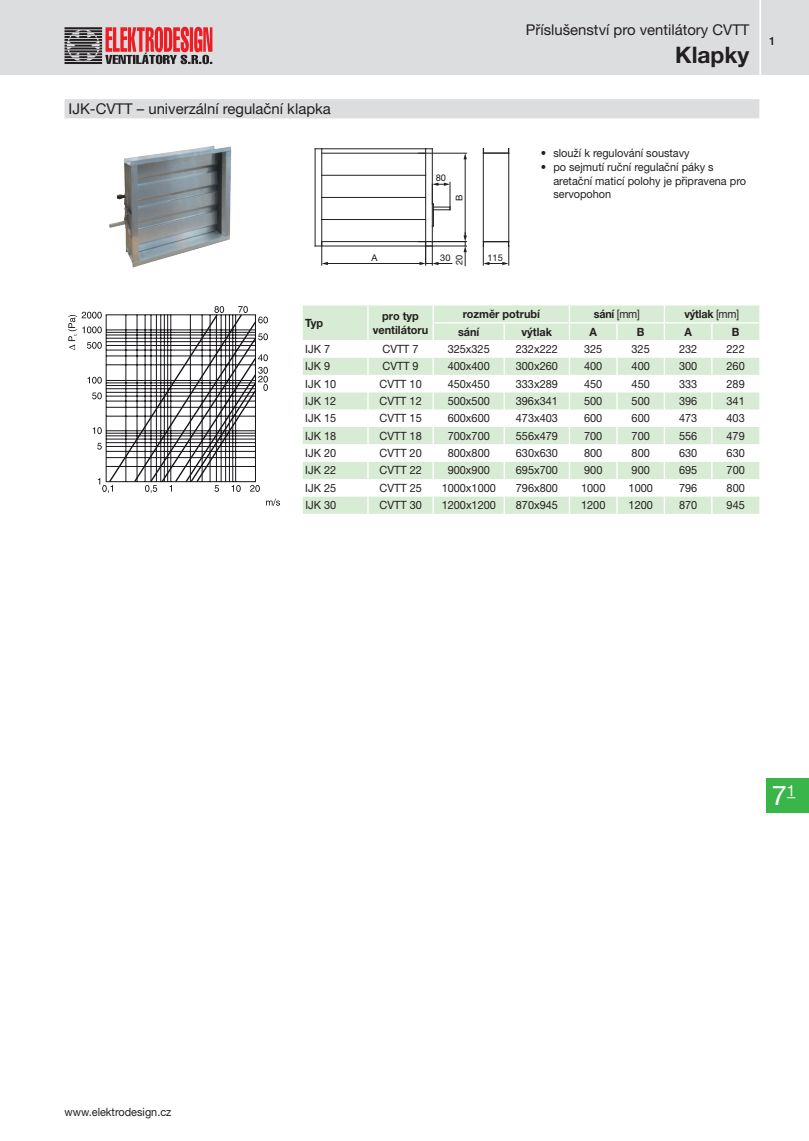
<style>
.page{position:relative;width:809px;height:1141px;background:#fff}
.page>*{position:absolute;margin:0;border:0;box-sizing:border-box;transform-origin:0 0}
.t1{font:27.12px "Helvetica Neue LT Pro";color:#fff}
.t2{font:700 22.75px "Helvetica Neue LT Pro";color:#231f20}
.t3{font:14.88px "Helvetica Neue LT Pro";color:#231f20}
.t4{font:11.38px/13.7px "Helvetica Neue LT Pro";color:#231f20;scale:.96 1}
.t5{font:700 11.38px/13.7px "Helvetica Neue LT Pro";color:#231f20;text-align:center;scale:.96 1}
.t6{font:700 11.38px "Helvetica Neue LT Pro";color:#231f20;scale:.94 1}
.t7{font:500 11.38px "Helvetica Neue LT Pro";color:#231f20}
.t8{font:9.28px "Helvetica Neue LT Pro";color:#171419}
.s1{font-weight:400}
</style>
<div class="page">
<div style="left:0;top:0;width:809px;height:74px;background:#dcdddf"></div>
<hr style="left:759px;top:0;width:2px;height:77px;background:#fff">
<svg style="left:64px;top:27px;width:148px;height:37px"></svg>
<div style="left:766px;top:778px;width:43px;height:35px;background:#3ab54a"></div>
<div style="left:303px;top:305px;width:456px;height:209px;background:#d8ebd4"></div>
<svg style="left:303px;top:340px;width:456px;height:156px"></svg>
<svg style="left:367px;top:305px;width:1px;height:209px"></svg>
<svg style="left:432px;top:305px;width:2px;height:209px"></svg>
<svg style="left:503px;top:323px;width:2px;height:191px"></svg>
<svg style="left:569px;top:305px;width:1px;height:209px"></svg>
<svg style="left:616px;top:323px;width:1px;height:191px"></svg>
<svg style="left:663px;top:305px;width:2px;height:209px"></svg>
<hr style="left:432px;top:322px;width:72px;height:1px;background:#fff">
<hr style="left:504px;top:322px;width:65px;height:1px;background:#fff">
<hr style="left:569px;top:322px;width:48px;height:1px;background:#fff">
<hr style="left:617px;top:322px;width:47px;height:1px;background:#fff">
<hr style="left:664px;top:322px;width:48px;height:1px;background:#fff">
<hr style="left:712px;top:322px;width:47px;height:1px;background:#fff">
<svg style="left:711px;top:323px;width:1px;height:191px"></svg>
<div style="left:64px;top:99px;width:695px;height:19px;background:#dcdddf"></div>
<img style="left:109px;top:146px;width:123px;height:122px">
<svg style="left:266px;top:499px;width:14px;height:7px"></svg>
<svg style="left:68px;top:306px;width:200px;height:187px"></svg>
<hr style="left:321px;top:149px;width:1px;height:97px;background:#231f20">
<hr style="left:315px;top:149px;width:1px;height:97px;background:#231f20">
<hr style="left:432px;top:149px;width:1px;height:97px;background:#231f20">
<hr style="left:425px;top:149px;width:1px;height:97px;background:#231f20">
<hr style="left:322px;top:148px;width:103px;height:1px;background:#231f20">
<hr style="left:322px;top:153px;width:103px;height:1px;background:#231f20">
<hr style="left:322px;top:241px;width:103px;height:1px;background:#231f20">
<hr style="left:322px;top:246px;width:103px;height:1px;background:#231f20">
<hr style="left:322px;top:219px;width:103px;height:1px;background:#231f20">
<hr style="left:322px;top:197px;width:103px;height:1px;background:#231f20">
<hr style="left:322px;top:175px;width:103px;height:1px;background:#231f20">
<hr style="left:419px;top:153px;width:47px;height:1px;background:#231f20">
<hr style="left:465px;top:158px;width:1px;height:79px;background:#231f20">
<svg style="left:463px;top:153px;width:4px;height:6px"></svg>
<svg style="left:432px;top:182px;width:18px;height:45px"></svg>
<hr style="left:327px;top:263px;width:93px;height:1px;background:#231f20">
<svg style="left:315px;top:242px;width:13px;height:23px"></svg>
<hr style="left:419px;top:241px;width:47px;height:1px;background:#231f20">
<hr style="left:425px;top:246px;width:41px;height:1px;background:#231f20">
<svg style="left:463px;top:233px;width:4px;height:33px"></svg>
<svg style="left:417px;top:242px;width:35px;height:23px"></svg>
<svg style="left:483px;top:148px;width:26px;height:6px"></svg>
<hr style="left:483px;top:153px;width:1px;height:89px;background:#231f20">
<hr style="left:508px;top:153px;width:1px;height:89px;background:#231f20">
<svg style="left:483px;top:241px;width:26px;height:24px"></svg>
<h3 class="t3" style="left:68px;top:100px;width:264px">IJK-CVTT – univerzální regulační klapka</h3>
<p class="t8" style="left:436px;top:172px;width:12px">80</p>
<p class="t8" style="left:453px;top:201px;width:8px;rotate:-90deg">B</p>
<h3 class="t3" style="left:526px;top:21px;width:225px">Příslušenství pro ventilátory CVTT</h3>
<h2 class="t2" style="left:675px;top:40px;width:76px">Klapky</h2>
<p class="t7" style="left:769px;top:34px;width:8px">1</p>
<p class="t4" style="left:541px;top:146px;width:156px">• slouží k regulování soustavy</p>
<p class="t4" style="left:553px;top:160px;width:202px;text-indent:-12px">• po sejmutí ruční regulační páky s aretační maticí polohy je připravena pro servopohon</p>
<p class="t8" style="left:371px;top:252px;width:7px">A</p>
<p class="t8" style="left:440px;top:252px;width:12px">30</p>
<p class="t8" style="left:453px;top:265px;width:12px;rotate:-90deg">20</p>
<p class="t8" style="left:487px;top:252px;width:17px">115</p>
<p class="t5" style="left:305px;top:316px;width:20px">Typ</p>
<p class="t5" style="left:373px;top:309px;width:59px">pro typ ventilátoru</p>
<p class="t5" style="left:462px;top:307px;width:82px">rozměr potrubí</p>
<p class="t6" style="left:594px;top:307px;width:50px">sání <span class="s1">[mm]</span></p>
<p class="t6" style="left:684px;top:307px;width:60px">výtlak <span class="s1">[mm]</span></p>
<p class="t5" style="left:458px;top:324px;width:24px">sání</p>
<p class="t5" style="left:521px;top:324px;width:33px">výtlak</p>
<p class="t5" style="left:589px;top:324px;width:9px">A</p>
<p class="t5" style="left:637px;top:324px;width:10px">B</p>
<p class="t5" style="left:684px;top:324px;width:9px">A</p>
<p class="t5" style="left:731px;top:324px;width:10px">B</p>
<p class="t4" style="left:305px;top:342px;width:27px">IJK 7</p>
<p class="t4" style="left:382px;top:342px;width:39px">CVTT 7</p>
<p class="t4" style="left:447px;top:342px;width:45px">325x325</p>
<p class="t4" style="left:516px;top:342px;width:45px">232x222</p>
<p class="t4" style="left:584px;top:342px;width:20px">325</p>
<p class="t4" style="left:631px;top:342px;width:20px">325</p>
<p class="t4" style="left:679px;top:342px;width:20px">232</p>
<p class="t4" style="left:726px;top:342px;width:20px">222</p>
<p class="t4" style="left:305px;top:359px;width:27px">IJK 9</p>
<p class="t4" style="left:382px;top:359px;width:39px">CVTT 9</p>
<p class="t4" style="left:447px;top:359px;width:45px">400x400</p>
<p class="t4" style="left:516px;top:359px;width:45px">300x260</p>
<p class="t4" style="left:584px;top:359px;width:20px">400</p>
<p class="t4" style="left:631px;top:359px;width:20px">400</p>
<p class="t4" style="left:679px;top:359px;width:20px">300</p>
<p class="t4" style="left:726px;top:359px;width:20px">260</p>
<p class="t4" style="left:305px;top:376px;width:34px">IJK 10</p>
<p class="t4" style="left:379px;top:376px;width:46px">CVTT 10</p>
<p class="t4" style="left:447px;top:376px;width:45px">450x450</p>
<p class="t4" style="left:516px;top:376px;width:45px">333x289</p>
<p class="t4" style="left:584px;top:376px;width:20px">450</p>
<p class="t4" style="left:631px;top:376px;width:20px">450</p>
<p class="t4" style="left:679px;top:376px;width:20px">333</p>
<p class="t4" style="left:726px;top:376px;width:20px">289</p>
<p class="t4" style="left:305px;top:394px;width:34px">IJK 12</p>
<p class="t4" style="left:379px;top:394px;width:46px">CVTT 12</p>
<p class="t4" style="left:447px;top:394px;width:45px">500x500</p>
<p class="t4" style="left:516px;top:394px;width:45px">396x341</p>
<p class="t4" style="left:584px;top:394px;width:20px">500</p>
<p class="t4" style="left:631px;top:394px;width:20px">500</p>
<p class="t4" style="left:679px;top:394px;width:20px">396</p>
<p class="t4" style="left:726px;top:394px;width:20px">341</p>
<p class="t4" style="left:305px;top:411px;width:34px">IJK 15</p>
<p class="t4" style="left:379px;top:411px;width:46px">CVTT 15</p>
<p class="t4" style="left:447px;top:411px;width:45px">600x600</p>
<p class="t4" style="left:516px;top:411px;width:45px">473x403</p>
<p class="t4" style="left:584px;top:411px;width:20px">600</p>
<p class="t4" style="left:631px;top:411px;width:20px">600</p>
<p class="t4" style="left:679px;top:411px;width:20px">473</p>
<p class="t4" style="left:726px;top:411px;width:20px">403</p>
<p class="t4" style="left:305px;top:429px;width:34px">IJK 18</p>
<p class="t4" style="left:379px;top:429px;width:46px">CVTT 18</p>
<p class="t4" style="left:448px;top:429px;width:45px">700x700</p>
<p class="t4" style="left:516px;top:429px;width:45px">556x479</p>
<p class="t4" style="left:584px;top:429px;width:20px">700</p>
<p class="t4" style="left:631px;top:429px;width:20px">700</p>
<p class="t4" style="left:679px;top:429px;width:20px">556</p>
<p class="t4" style="left:726px;top:429px;width:20px">479</p>
<p class="t4" style="left:305px;top:446px;width:34px">IJK 20</p>
<p class="t4" style="left:379px;top:446px;width:46px">CVTT 20</p>
<p class="t4" style="left:448px;top:446px;width:45px">800x800</p>
<p class="t4" style="left:516px;top:446px;width:45px">630x630</p>
<p class="t4" style="left:584px;top:446px;width:20px">800</p>
<p class="t4" style="left:631px;top:446px;width:20px">800</p>
<p class="t4" style="left:679px;top:446px;width:20px">630</p>
<p class="t4" style="left:726px;top:446px;width:20px">630</p>
<p class="t4" style="left:305px;top:463px;width:34px">IJK 22</p>
<p class="t4" style="left:379px;top:463px;width:46px">CVTT 22</p>
<p class="t4" style="left:448px;top:463px;width:45px">900x900</p>
<p class="t4" style="left:516px;top:463px;width:45px">695x700</p>
<p class="t4" style="left:584px;top:463px;width:20px">900</p>
<p class="t4" style="left:631px;top:463px;width:20px">900</p>
<p class="t4" style="left:679px;top:463px;width:20px">695</p>
<p class="t4" style="left:726px;top:463px;width:20px">700</p>
<p class="t4" style="left:305px;top:481px;width:34px">IJK 25</p>
<p class="t4" style="left:379px;top:481px;width:46px">CVTT 25</p>
<p class="t4" style="left:441px;top:481px;width:58px">1000x1000</p>
<p class="t4" style="left:516px;top:481px;width:45px">796x800</p>
<p class="t4" style="left:581px;top:481px;width:27px">1000</p>
<p class="t4" style="left:628px;top:481px;width:27px">1000</p>
<p class="t4" style="left:679px;top:481px;width:20px">796</p>
<p class="t4" style="left:726px;top:481px;width:20px">800</p>
<p class="t4" style="left:305px;top:498px;width:34px">IJK 30</p>
<p class="t4" style="left:379px;top:498px;width:46px">CVTT 30</p>
<p class="t4" style="left:441px;top:498px;width:58px">1200x1200</p>
<p class="t4" style="left:516px;top:498px;width:45px">870x945</p>
<p class="t4" style="left:581px;top:498px;width:27px">1200</p>
<p class="t4" style="left:628px;top:498px;width:27px">1200</p>
<p class="t4" style="left:679px;top:498px;width:20px">870</p>
<p class="t4" style="left:726px;top:498px;width:20px">945</p>
<h1 class="t1" style="left:771px;top:779px;width:25px">7<sup>1</sup></h1>
<p class="t4" style="left:64px;top:1105px;width:113px">www.elektrodesign.cz</p>
</div>
